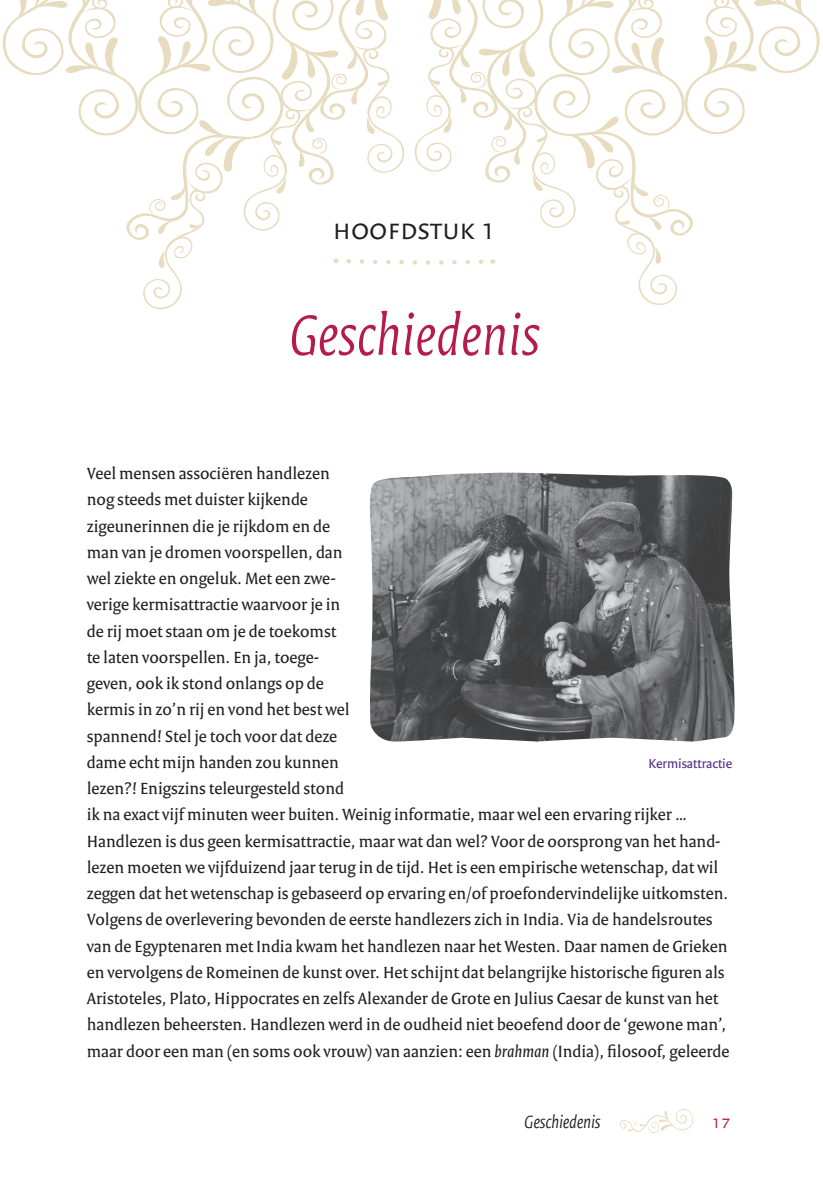
<style>
.page{position:relative;width:823px;height:1177px;background:#fff}
.page>*{position:absolute;margin:0;border:0;box-sizing:border-box;transform-origin:0 0}
.t1{font:italic 300 61.25px "Versa";color:#b51b4b}
.t2{font:300 31.5px "Versa Sans";color:#231f20}
.t3{font:italic 300 19.25px "Versa Sans";color:#231f20}
.t4{font:300 19.25px "Versa Sans";color:#b51b4b}
.t5{font:17.5px/26.2px "Versa";color:#231f20}
.t6{font:14px "Versa Sans";color:#512e88}
.s1{font-style:italic}
</style>
<div class="page">
<svg style="left:620px;top:1109px;width:73px;height:24px"></svg>
<img style="left:369px;top:473px;width:366px;height:268px">
<svg style="left:2px;top:0;width:818px;height:309px"></svg>
<h2 class="t2" style="left:333px;top:212px;width:165px">hoofdstuk 1</h2>
<h1 class="t1" style="left:289px;top:303px;width:253px">Geschiedenis</h1>
<p class="t5" style="left:87px;top:461px;width:644px">Veel mensen associëren handlezen<br>nog steeds met duister kijkende<br>zigeunerinnen die je rijkdom en de<br>man van je dromen voorspellen, dan<br>wel ziekte en ongeluk. Met een zwe-<br>verige kermisattractie waarvoor je in<br>de rij moet staan om je de toekomst<br>te laten voorspellen. En ja, toege-<br>geven, ook ik stond onlangs op de<br>kermis in zo’n rij en vond het best wel<br>spannend! Stel je toch voor dat deze<br>dame echt mijn handen zou kunnen<br>lezen?! Enigszins teleurgesteld stond<br>ik na exact vijf minuten weer buiten. Weinig informatie, maar wel een ervaring rijker … Handlezen is dus geen kermisattractie, maar wat dan wel? Voor de oorsprong van het hand&shy;lezen moeten we vijfduizend jaar terug in de tijd. Het is een empirische wetenschap, dat wil zeggen dat het wetenschap is gebaseerd op ervaring en/of proefondervindelijke uitkomsten.<br>Volgens de overlevering bevonden de eerste handlezers zich in India. Via de handelsroutes van de Egyptenaren met India kwam het handlezen naar het Westen. Daar namen de Grieken en vervolgens de Romeinen de kunst over. Het schijnt dat belangrijke historische figuren als Aristoteles, Plato, Hippocrates en zelfs Alexander de Grote en Julius Caesar de kunst van het handlezen beheersten. Handlezen werd in de oudheid niet beoefend door de ‘gewone man’, maar door een man (en soms ook vrouw) van aanzien: een <span class="s1">brahman</span> (India), filosoof, geleerde</p>
<p class="t6" style="left:648px;top:756px;width:85px">Kermisattractie</p>
<p class="t3" style="left:524px;top:1111px;width:77px">Geschiedenis</p>
<p class="t4" style="left:711px;top:1111px;width:21px">17</p>
</div>
